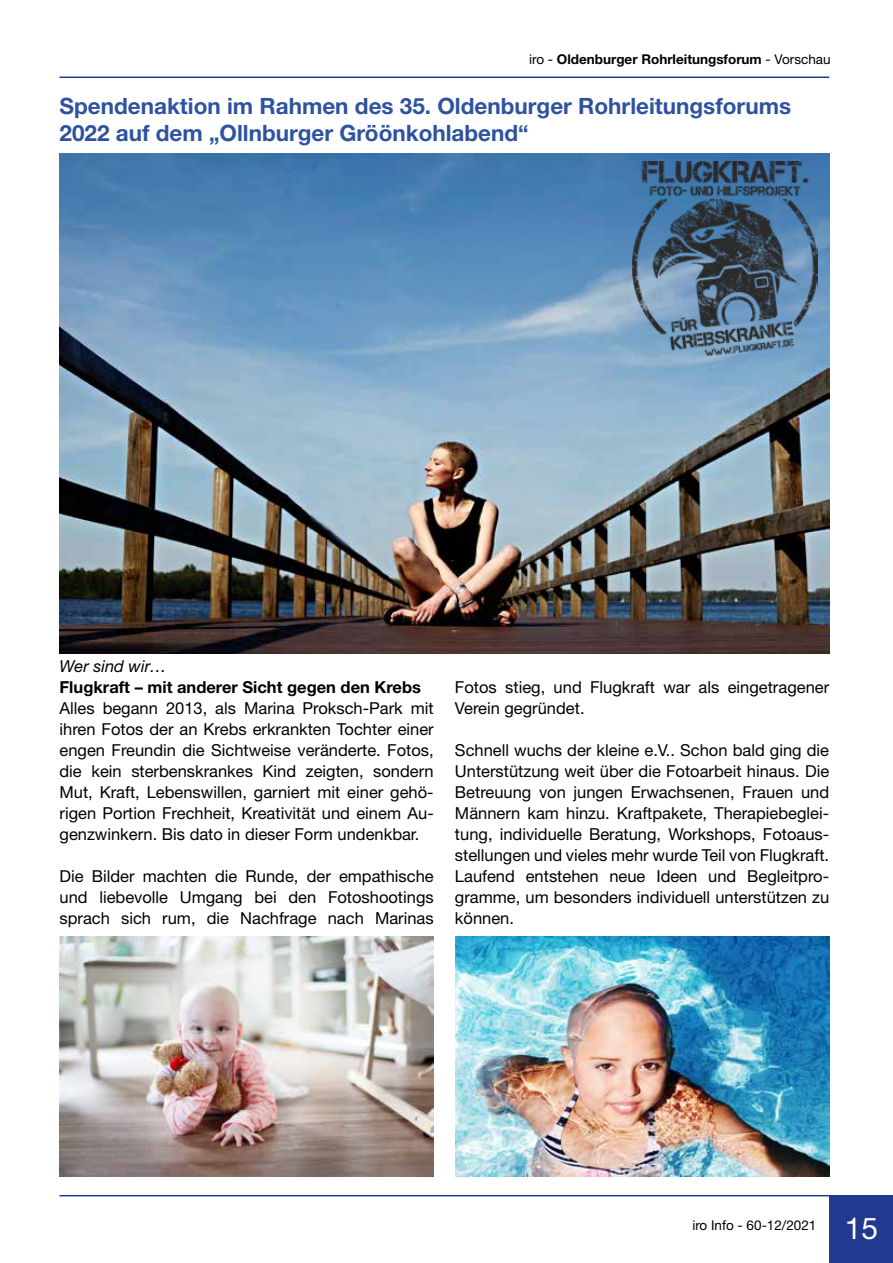
<style>
.page{position:relative;width:893px;height:1263px;background:#fff}
.page>*{position:absolute;margin:0;border:0;box-sizing:border-box;transform-origin:0 0}
.t1{font:30px "Helvetica Neue LT Std";color:#fff}
.t2{font:700 22.5px/27px "Helvetica Neue LT Std";color:#2f52a0}
.t3{font:16.5px/21px "Helvetica Neue LT Std";color:#000;text-align:justify}
.t4{font:700 16.5px "Helvetica Neue LT Std";color:#000}
.t5{font:italic 16.5px "Helvetica Neue LT Std";color:#000}
.t6{font:700 13.5px "Helvetica Neue LT Std";color:#000}
.t7{font:13.5px "Helvetica Neue LT Std";color:#000}
.s1{font-weight:400}
</style>
<div class="page">
<hr style="left:60px;top:77px;width:769px;height:1px;background:#213a8f">
<div style="left:829px;top:1195px;width:64px;height:68px;background:#213a8f"></div>
<hr style="left:60px;top:1195px;width:769px;height:1px;background:#213a8f">
<img style="left:60px;top:153px;width:769px;height:500px">
<img style="left:632px;top:162px;width:185px;height:193px">
<img style="left:60px;top:937px;width:374px;height:239px">
<img style="left:455px;top:937px;width:374px;height:239px">
<p class="t6" style="left:529px;top:51px;width:303px"><span class="s1">iro -</span> Oldenburger Rohrleitungsforum <span class="s1">- Vorschau</span></p>
<h2 class="t2" style="left:60px;top:92px;width:733px">Spendenaktion im Rahmen des 35. Oldenburger Rohrleitungsforums<br>2022 auf dem „Ollnburger Gröönkohlabend“</h2>
<p class="t5" style="left:60px;top:656px;width:109px">Wer sind wir…</p>
<p class="t4" style="left:60px;top:677px;width:363px">Flugkraft – mit anderer Sicht gegen den Krebs</p>
<p class="t3" style="left:60px;top:697px;width:376px">Alles begann 2013, als Marina Proksch-Park mit ihren Fotos der an Krebs erkrankten Tochter einer engen Freundin die Sichtweise veränderte. Fotos, die kein sterbenskrankes Kind zeigten, sondern Mut, Kraft, Lebenswillen, garniert mit einer gehö&shy;rigen Portion Frechheit, Kreativität und einem Au&shy;genzwinkern. Bis dato in dieser Form undenkbar.</p>
<p class="t3" style="left:60px;top:865px;width:376px">Die Bilder machten die Runde, der empathische und liebevolle Umgang bei den Fotoshootings sprach sich rum, die Nachfrage nach Marinas</p>
<p class="t3" style="left:455px;top:676px;width:376px">Fotos stieg, und Flugkraft war als eingetragener<br>Verein gegründet.</p>
<p class="t3" style="left:455px;top:739px;width:376px">Schnell wuchs der kleine e.V.. Schon bald ging die Unterstützung weit über die Fotoarbeit hinaus. Die Betreuung von jungen Erwachsenen, Frauen und Männern kam hinzu. Kraftpakete, Therapiebeglei&shy;tung, individuelle Beratung, Workshops, Fotoaus&shy;stellungen und vieles mehr wurde Teil von Flugkraft.<br>Laufend entstehen neue Ideen und Begleitpro&shy;gramme, um besonders individuell unterstützen zu können.</p>
<p class="t7" style="left:692px;top:1217px;width:126px">iro Info - 60-12/2021</p>
<h1 class="t1" style="left:845px;top:1210px;width:35px">15</h1>
</div>
